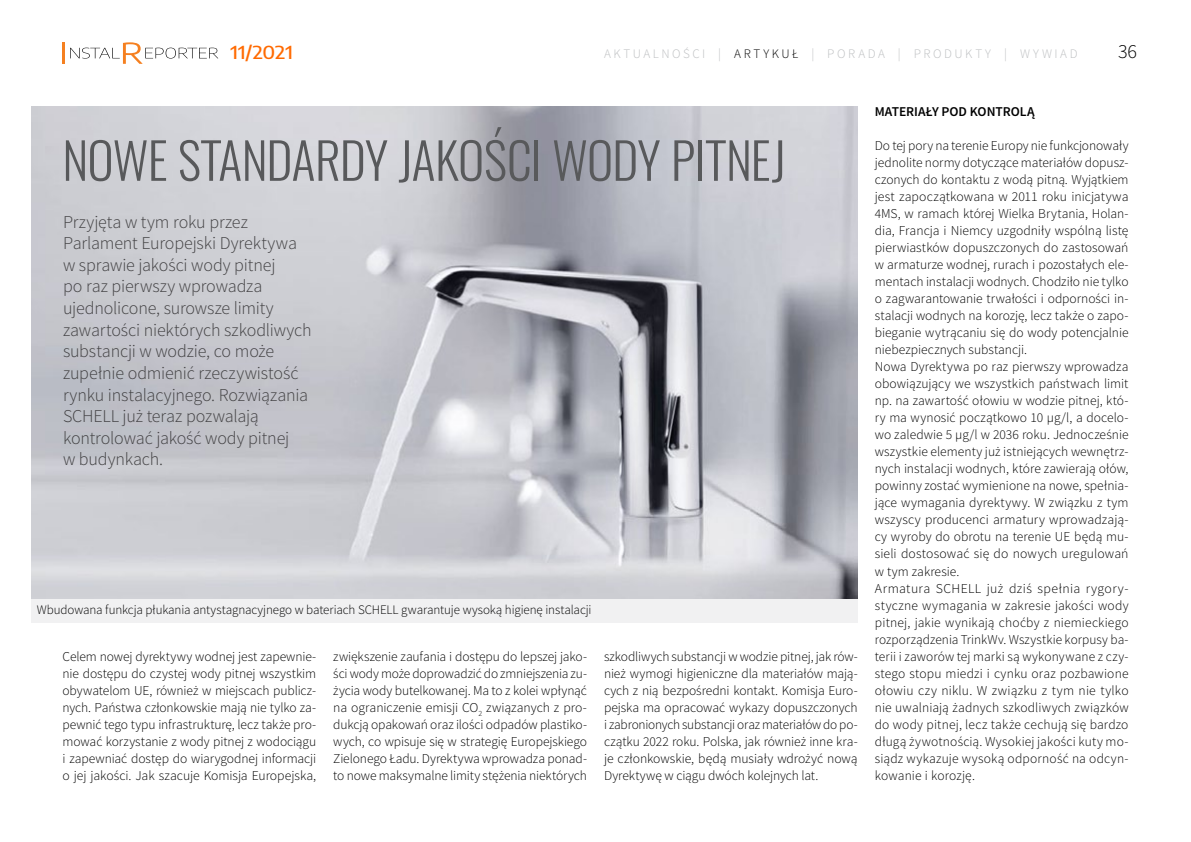
<style>
.page{position:relative;width:1191px;height:842px;background:#fff}
.page>*{position:absolute;margin:0;border:0;box-sizing:border-box;transform-origin:0 0}
.t1{font:300 50px "Oswald";letter-spacing:-.015em;color:#58595b}
.t2{font:300 20px "Source Sans Pro";color:#000}
.t3{font:300 18px/21.6px "Source Sans Pro";letter-spacing:-.01em;color:#414042}
.t4{font:500 18px "Encode Sans";letter-spacing:-.005em;color:#ff6a00;scale:1.11 1}
.t5{font:300 13.5px/17px "Source Sans Pro";letter-spacing:.005em;color:#000;text-align:justify}
.t6{font:600 13.5px "Source Sans Pro";letter-spacing:-.005em;color:#000}
.t7{font:300 13px "Source Sans Pro";letter-spacing:-.01em;color:#000}
.t8{font:300 13px "Source Sans Pro";letter-spacing:.195em;color:#bcbec0}
.s1{color:#000}
</style>
<div class="page">
<hr style="left:62px;top:43px;width:3px;height:21px;background:#f58020">
<svg style="left:70px;top:42px;width:148px;height:22px"></svg>
<img style="left:31px;top:106px;width:826px;height:493px">
<div style="left:31px;top:599px;width:827px;height:24px;background:#f1f1f2"></div>
<h3 class="t4" style="left:230px;top:40px;width:58px">11/2021</h3>
<p class="t8" style="left:604px;top:46px;width:459px">AKTUALNOŚCI | <span class="s1">ARTYKUŁ</span> | PORADa | PRODUKTY | wywiad</p>
<h2 class="t2" style="left:1118px;top:39px;width:21px">36</h2>
<h1 class="t1" style="left:62px;top:127px;width:725px">NOWE STANDARDY JAKOŚCI WODY PITNEJ</h1>
<p class="t3" style="left:63px;top:211px;width:250px">Przyjęta w tym roku przez<br>Parlament Europejski Dyrektywa w sprawie jakości wody pitnej<br>po raz pierwszy wprowadza ujednolicone, surowsze limity zawartości niektórych szkodliwych substancji w wodzie, co może zupełnie odmienić rzeczywistość rynku instalacyjnego. Rozwiązania<br>SCHELL już teraz pozwalają kontrolować jakość wody pitnej<br>w budynkach.</p>
<p class="t7" style="left:37px;top:602px;width:556px">Wbudowana funkcja płukania antystagnacyjnego w bateriach SCHELL gwarantuje wysoką higienę instalacji</p>
<p class="t5" style="left:63px;top:648px;width:255px">Celem nowej dyrektywy wodnej jest zapewnie&shy;nie dostępu do czystej wody pitnej wszystkim obywatelom UE, również w miejscach publicz&shy;nych. Państwa członkowskie mają nie tylko za&shy;pewnić tego typu infrastrukturę, lecz także pro&shy;mować korzystanie z wody pitnej z wodociągu i zapewniać dostęp do wiarygodnej informacji o jej jakości. Jak szacuje Komisja Europejska,</p>
<p class="t5" style="left:333px;top:648px;width:255px">zwiększenie zaufania i dostępu do lepszej jako&shy;ści wody może doprowadzić do zmniejszenia zu&shy;życia wody butelkowanej. Ma to z kolei wpłynąć na ograniczenie emisji CO<sub>2</sub> związanych z pro&shy;dukcją opakowań oraz ilości odpadów plastiko&shy;wych, co wpisuje się w strategię Europejskiego Zielonego Ładu. Dyrektywa wprowadza ponad&shy;to nowe maksymalne limity stężenia niektórych</p>
<p class="t5" style="left:604px;top:648px;width:255px">szkodliwych substancji w wodzie pitnej, jak rów&shy;nież wymogi higieniczne dla materiałów mają&shy;cych z nią bezpośredni kontakt. Komisja Euro&shy;pejska ma opracować wykazy dopuszczonych i zabronionych substancji oraz materiałów do po&shy;czątku 2022 roku. Polska, jak również inne kra&shy;je członkowskie, będą musiały wdrożyć nową Dyrektywę w ciągu dwóch kolejnych lat.</p>
<p class="t6" style="left:874px;top:103px;width:161px">MATERIAŁY POD KONTROLĄ</p>
<p class="t5" style="left:874px;top:137px;width:255px;text-align:left">Do tej pory na terenie Europy nie funkcjonowały jednolite normy dotyczące materiałów dopusz&shy;czonych do kontaktu z wodą pitną. Wyjątkiem jest zapoczątkowana w 2011 roku inicjatywa 4MS, w ramach której Wielka Brytania, Holan&shy;dia, Francja i Niemcy uzgodniły wspólną listę pierwiastków dopuszczonych do zastosowań w armaturze wodnej, rurach i pozostałych ele&shy;mentach instalacji wodnych. Chodziło nie tylko o zagwarantowanie trwałości i odporności in&shy;stalacji wodnych na korozję, lecz także o zapo&shy;bieganie wytrącaniu się do wody potencjalnie niebezpiecznych substancji.<br>Nowa Dyrektywa po raz pierwszy wprowadza obowiązujący we wszystkich państwach limit np. na zawartość ołowiu w wodzie pitnej, któ&shy;ry ma wynosić początkowo 10 µg/l, a docelo&shy;wo zaledwie 5 µg/l w 2036 roku. Jednocześnie wszystkie elementy już istniejących wewnętrz&shy;nych instalacji wodnych, które zawierają ołów, powinny zostać wymienione na nowe, spełnia&shy;jące wymagania dyrektywy. W związku z tym wszyscy producenci armatury wprowadzają&shy;cy wyroby do obrotu na terenie UE będą mu&shy;sieli dostosować się do nowych uregulowań w tym zakresie.<br>Armatura SCHELL już dziś spełnia rygory&shy;styczne wymagania w zakresie jakości wody pitnej, jakie wynikają choćby z niemieckiego rozporządzenia TrinkWv. Wszystkie korpusy ba&shy;terii i zaworów tej marki są wykonywane z czy&shy;stego stopu miedzi i cynku oraz pozbawione ołowiu czy niklu. W związku z tym nie tylko nie uwalniają żadnych szkodliwych związków do wody pitnej, lecz także cechują się bardzo długą żywotnością. Wysokiej jakości kuty mo&shy;siądz wykazuje wysoką odporność na odcyn&shy;kowanie i korozję.</p>
</div>
